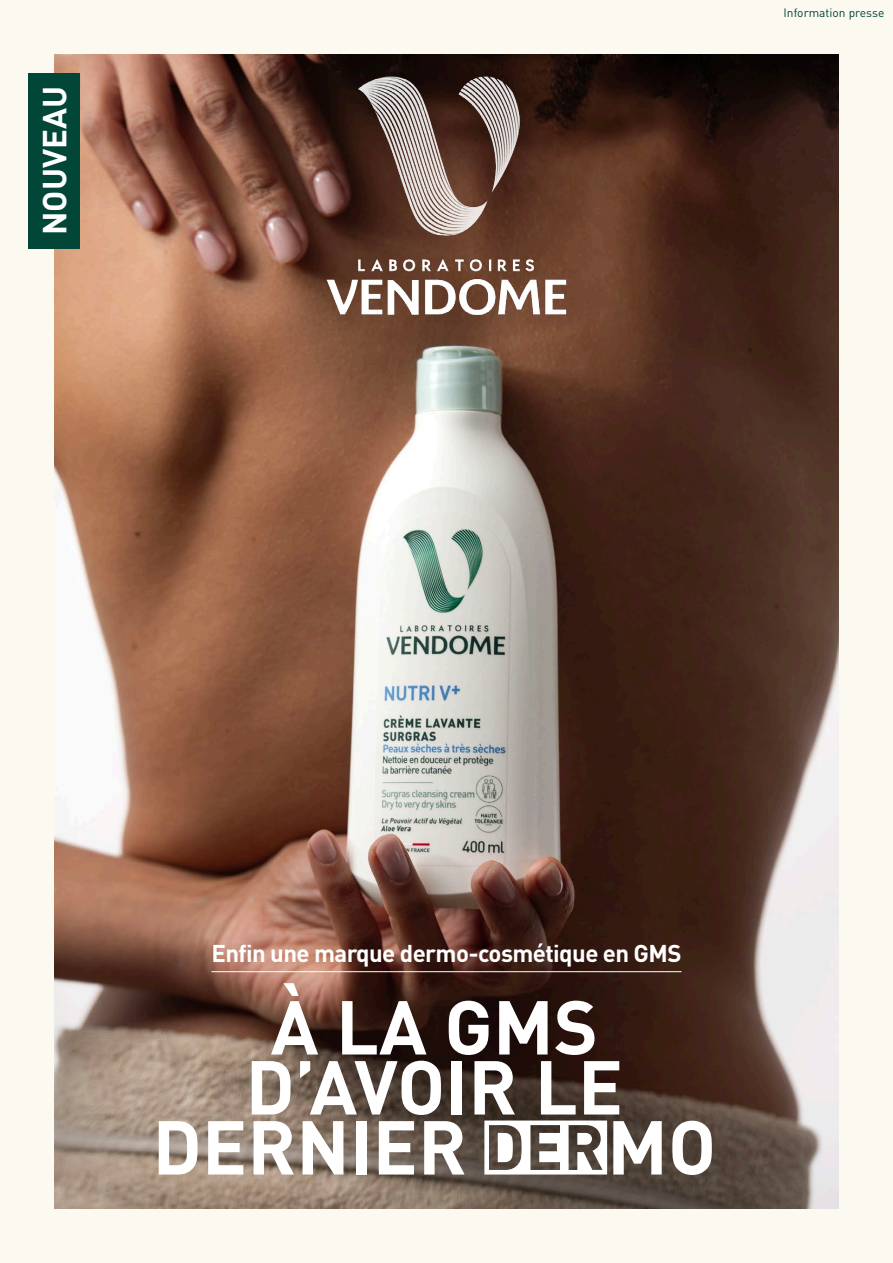
<style>
.page{position:relative;width:893px;height:1263px;background:#fcf9f1}
.page>*{position:absolute;margin:0;border:0;box-sizing:border-box;transform-origin:0 0}
.t1{font:700 75px "DIN Pro";color:#fff}
.t2{font:700 33px "DIN Pro";color:#fff}
.t3{font:700 24px "DIN Pro";letter-spacing:-.025em;color:#fff}
.t4{font:12px "DIN Pro";color:#024638}
</style>
<div class="page">
<img style="left:54px;top:54px;width:785px;height:1155px">
<svg style="left:484px;top:1120px;width:123px;height:54px"></svg>
<hr style="left:211px;top:971px;width:470px;height:1px;background:#fff">
<div style="left:28px;top:73px;width:52px;height:175px;background:#024638"></div>
<img style="left:304px;top:54px;width:285px;height:284px">
<p class="t2" style="left:27px;top:235px;width:150px;rotate:-90deg">NOUVEAU</p>
<p class="t4" style="left:784px;top:4px;width:102px">Information presse</p>
<p class="t3" style="left:211px;top:934px;width:472px">Enfin une marque dermo-cosmétique en GMS</p>
<p class="t1" style="left:271px;top:965px;width:329px">À LA GMS</p>
<p class="t1" style="left:245px;top:1025px;width:379px">D’AVOIR LE</p>
<p class="t1" style="left:152px;top:1085px;width:316px">DERNIER</p>
<p class="t1" style="left:607px;top:1085px;width:111px">MO</p>
</div>
